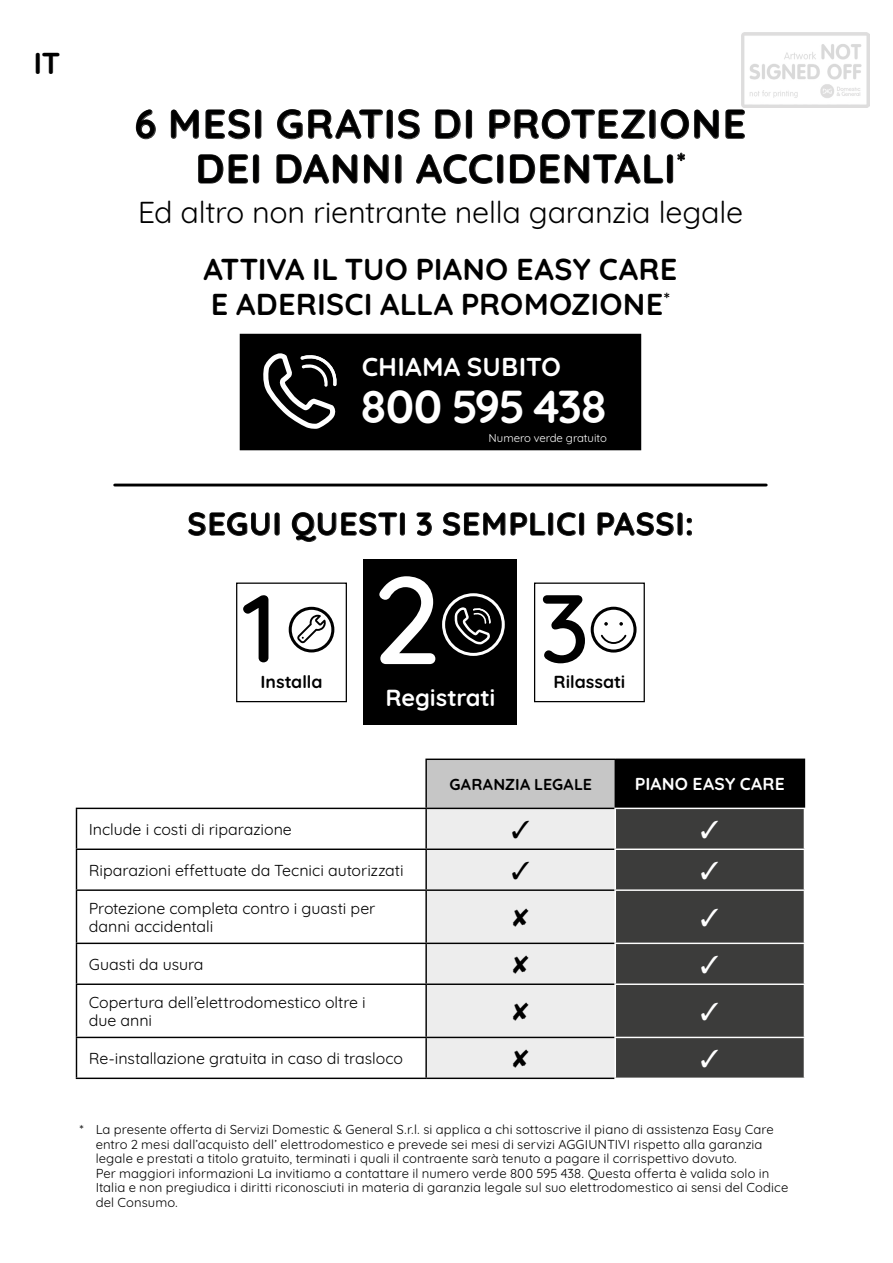
<style>
.page{position:relative;width:893px;height:1263px;background:#fff}
.page>*{position:absolute;margin:0;border:0;box-sizing:border-box;transform-origin:0 0}
.t1{font:500 123.6px "Hotpoint";color:#fff}
.t2{font:500 95.85px "Hotpoint";color:#000}
.t3{font:700 46.2px "Hotpoint";letter-spacing:-.03em;color:#fff}
.t4{font:700 40.35px/44.7px "Hotpoint";letter-spacing:.025em;color:#000;text-align:center}
.t5{font:700 31.8px "Hotpoint";letter-spacing:.025em;color:#000}
.t6{font:700 30.3px/34.7px "Hotpoint";letter-spacing:.005em;color:#000}
.t7{font:30.3px "Hotpoint";letter-spacing:-.01em;color:#000}
.t8{font:700 25.95px "Hotpoint";letter-spacing:.005em;color:#fff}
.t9{font:700 23.25px "Hotpoint";color:#fff}
.t10{font:700 17.4px "Hotpoint";color:#000}
.t11{font:700 17.25px "Hotpoint";letter-spacing:.01em;color:#fff}
.t12{font:15.9px/18px "Hotpoint";color:#000}
.t13{font:700 15.9px "Hotpoint";letter-spacing:.01em;color:#000}
.t14{font:13.05px/14.4px "Hotpoint";letter-spacing:.01em;color:#000}
.t15{font:11.4px "Hotpoint";color:#fff}
</style>
<div class="page">
<svg style="left:76px;top:807px;width:349px;height:270px"></svg>
<div style="left:426px;top:759px;width:189px;height:49px;background:#c6c6c6"></div>
<div style="left:615px;top:759px;width:189px;height:49px;background:#000"></div>
<div style="left:427px;top:809px;width:188px;height:268px;background:#ededed"></div>
<div style="left:616px;top:809px;width:188px;height:268px;background:#3c3c3b"></div>
<hr style="left:425px;top:760px;width:2px;height:48px;background:#000">
<hr style="left:425px;top:758px;width:190px;height:2px;background:#000">
<hr style="left:615px;top:758px;width:190px;height:2px;background:#000">
<hr style="left:804px;top:760px;width:1px;height:48px;background:#000">
<hr style="left:76px;top:809px;width:1px;height:39px;background:#000">
<hr style="left:76px;top:850px;width:1px;height:39px;background:#000">
<hr style="left:76px;top:891px;width:1px;height:52px;background:#000">
<hr style="left:76px;top:944px;width:1px;height:39px;background:#000">
<hr style="left:76px;top:985px;width:1px;height:52px;background:#000">
<hr style="left:76px;top:1038px;width:1px;height:39px;background:#000">
<hr style="left:76px;top:808px;width:350px;height:1px;background:#000">
<hr style="left:76px;top:848px;width:350px;height:2px;background:#000">
<hr style="left:76px;top:889px;width:350px;height:2px;background:#000">
<hr style="left:76px;top:943px;width:350px;height:1px;background:#000">
<hr style="left:76px;top:983px;width:350px;height:2px;background:#000">
<hr style="left:76px;top:1037px;width:350px;height:1px;background:#000">
<hr style="left:76px;top:1077px;width:350px;height:2px;background:#000">
<hr style="left:425px;top:809px;width:2px;height:39px;background:#000">
<hr style="left:425px;top:850px;width:2px;height:39px;background:#000">
<hr style="left:425px;top:891px;width:2px;height:52px;background:#000">
<hr style="left:425px;top:944px;width:2px;height:39px;background:#000">
<hr style="left:425px;top:985px;width:2px;height:52px;background:#000">
<hr style="left:425px;top:1038px;width:2px;height:39px;background:#000">
<hr style="left:426px;top:808px;width:189px;height:1px;background:#000">
<hr style="left:426px;top:848px;width:189px;height:2px;background:#000">
<hr style="left:426px;top:889px;width:189px;height:2px;background:#000">
<hr style="left:426px;top:943px;width:189px;height:1px;background:#000">
<hr style="left:426px;top:983px;width:189px;height:2px;background:#000">
<hr style="left:426px;top:1037px;width:189px;height:1px;background:#000">
<hr style="left:426px;top:1077px;width:189px;height:2px;background:#000">
<hr style="left:615px;top:848px;width:190px;height:2px;background:#fff">
<hr style="left:615px;top:889px;width:190px;height:2px;background:#fff">
<hr style="left:615px;top:943px;width:190px;height:1px;background:#fff">
<hr style="left:615px;top:983px;width:190px;height:2px;background:#fff">
<hr style="left:615px;top:1037px;width:190px;height:1px;background:#fff">
<svg style="left:188px;top:512px;width:82px;height:24px"></svg>
<div style="left:275px;top:513px;width:4px;height:22px;border:1px solid #3c3c3b;border-radius:2px"></div>
<svg style="left:292px;top:512px;width:105px;height:30px"></svg>
<div style="left:400px;top:513px;width:5px;height:22px;border:1px solid #3c3c3b;border-radius:2px"></div>
<svg style="left:417px;top:512px;width:15px;height:24px"></svg>
<svg style="left:443px;top:512px;width:62px;height:24px"></svg>
<svg style="left:511px;top:512px;width:34px;height:24px"></svg>
<div style="left:548px;top:513px;width:5px;height:22px;border:1px solid #3c3c3b;border-radius:2px"></div>
<svg style="left:557px;top:512px;width:19px;height:24px"></svg>
<div style="left:579px;top:513px;width:5px;height:22px;border:1px solid #3c3c3b;border-radius:2px"></div>
<svg style="left:598px;top:512px;width:76px;height:24px"></svg>
<div style="left:678px;top:513px;width:4px;height:22px;border:1px solid #3c3c3b;border-radius:2px"></div>
<svg style="left:687px;top:518px;width:5px;height:5px"></svg>
<svg style="left:687px;top:531px;width:5px;height:4px"></svg>
<svg style="left:136px;top:109px;width:20px;height:30px"></svg>
<svg style="left:171px;top:110px;width:28px;height:29px"></svg>
<svg style="left:205px;top:109px;width:45px;height:30px"></svg>
<div style="left:255px;top:110px;width:6px;height:29px;border:1px solid #3c3c3b;border-radius:3px"></div>
<svg style="left:277px;top:109px;width:106px;height:30px"></svg>
<div style="left:387px;top:110px;width:6px;height:29px;border:1px solid #3c3c3b;border-radius:3px"></div>
<svg style="left:398px;top:109px;width:22px;height:30px"></svg>
<svg style="left:435px;top:110px;width:26px;height:29px"></svg>
<div style="left:466px;top:110px;width:6px;height:29px;border:1px solid #3c3c3b;border-radius:3px"></div>
<svg style="left:489px;top:109px;width:156px;height:30px"></svg>
<div style="left:650px;top:110px;width:5px;height:29px;border:1px solid #3c3c3b;border-radius:3px"></div>
<svg style="left:661px;top:109px;width:58px;height:30px"></svg>
<svg style="left:725px;top:110px;width:20px;height:29px"></svg>
<svg style="left:198px;top:154px;width:25px;height:30px"></svg>
<svg style="left:229px;top:154px;width:19px;height:30px"></svg>
<div style="left:253px;top:155px;width:6px;height:28px;border:1px solid #3c3c3b;border-radius:3px"></div>
<svg style="left:276px;top:154px;width:81px;height:30px"></svg>
<svg style="left:364px;top:154px;width:25px;height:30px"></svg>
<div style="left:396px;top:155px;width:5px;height:28px;border:1px solid #3c3c3b;border-radius:3px"></div>
<svg style="left:416px;top:154px;width:77px;height:30px"></svg>
<div style="left:497px;top:155px;width:6px;height:28px;border:1px solid #3c3c3b;border-radius:3px"></div>
<svg style="left:510px;top:154px;width:153px;height:30px"></svg>
<div style="left:667px;top:155px;width:6px;height:28px;border:1px solid #3c3c3b;border-radius:3px"></div>
<svg style="left:677px;top:152px;width:8px;height:10px"></svg>
<div style="left:364px;top:560px;width:153px;height:165px;background:#000"></div>
<svg style="left:454px;top:607px;width:37px;height:37px"></svg>
<div style="left:442px;top:593px;width:63px;height:63px;border:3px solid #fff;border-radius:50%"></div>
<svg style="left:591px;top:607px;width:45px;height:45px"></svg>
<div style="left:534px;top:582px;width:111px;height:120px;border:1px solid #000"></div>
<div style="left:236px;top:582px;width:111px;height:120px;border:1px solid #000"></div>
<svg style="left:297px;top:615px;width:29px;height:28px"></svg>
<div style="left:289px;top:607px;width:45px;height:45px;border:3px solid #000;border-radius:50%"></div>
<hr style="left:115px;top:484px;width:651px;height:2px;background:#000">
<div style="left:240px;top:334px;width:401px;height:116px;background:#000"></div>
<svg style="left:263px;top:353px;width:74px;height:76px"></svg>
<img style="left:741px;top:33px;width:129px;height:74px">
<svg style="left:512px;top:820px;width:17px;height:18px"></svg>
<svg style="left:701px;top:820px;width:17px;height:18px"></svg>
<svg style="left:512px;top:861px;width:17px;height:18px"></svg>
<svg style="left:701px;top:861px;width:17px;height:18px"></svg>
<svg style="left:513px;top:908px;width:15px;height:19px"></svg>
<svg style="left:701px;top:908px;width:17px;height:18px"></svg>
<svg style="left:513px;top:955px;width:15px;height:19px"></svg>
<svg style="left:701px;top:955px;width:17px;height:18px"></svg>
<svg style="left:513px;top:1002px;width:15px;height:19px"></svg>
<svg style="left:701px;top:1002px;width:17px;height:18px"></svg>
<svg style="left:513px;top:1049px;width:15px;height:19px"></svg>
<svg style="left:701px;top:1049px;width:17px;height:18px"></svg>
<p class="t6" style="left:34px;top:43px;width:28px">IT</p>
<p class="t4" style="left:135px;top:98px;width:613px">6 MESI GRATIS DI PROTEZIONE<br>DEI DANNI ACCIDENTALI<sup>*</sup></p>
<p class="t7" style="left:138px;top:189px;width:607px">Ed altro non rientrante nella garanzia legale</p>
<p class="t6" style="left:204px;top:250px;width:475px">ATTIVA IL TUO PIANO EASY CARE<br>E ADERISCI ALLA PROMOZIONE<sup>*</sup></p>
<p class="t8" style="left:362px;top:345px;width:201px">CHIAMA SUBITO</p>
<p class="t3" style="left:361px;top:368px;width:248px">800 595 438</p>
<p class="t15" style="left:489px;top:429px;width:120px">Numero verde gratuito</p>
<p class="t5" style="left:188px;top:497px;width:507px">SEGUI QUESTI 3 SEMPLICI PASSI:</p>
<p class="t2" style="left:242px;top:551px;width:37px">1</p>
<p class="t10" style="left:261px;top:668px;width:63px">Installa</p>
<p class="t1" style="left:375px;top:520px;width:68px">2</p>
<p class="t9" style="left:385px;top:678px;width:112px">Registrati</p>
<p class="t2" style="left:540px;top:551px;width:52px">3</p>
<p class="t10" style="left:554px;top:668px;width:73px">Rilassati</p>
<p class="t13" style="left:449px;top:771px;width:144px">GARANZIA LEGALE</p>
<p class="t11" style="left:635px;top:770px;width:152px">PIANO EASY CARE</p>
<p class="t12" style="left:89px;top:819px;width:205px">Include i costi di riparazione</p>
<p class="t12" style="left:89px;top:859px;width:316px">Riparazioni effettuate da Tecnici autorizzati</p>
<p class="t12" style="left:89px;top:897px;width:288px">Protezione completa contro i guasti per danni accidentali</p>
<p class="t12" style="left:89px;top:953px;width:116px">Guasti da usura</p>
<p class="t12" style="left:89px;top:992px;width:279px">Copertura dell’elettrodomestico oltre i due anni</p>
<p class="t12" style="left:89px;top:1048px;width:316px">Re-installazione gratuita in caso di trasloco</p>
<p class="t14" style="left:96px;top:1121px;width:694px;text-indent:-16px">* La presente offerta di Servizi Domestic &amp; General S.r.l. si applica a chi sottoscrive il piano di assistenza Easy Care entro 2 mesi dall’acquisto dell’ elettrodomestico e prevede sei mesi di servizi AGGIUNTIVI rispetto alla garanzia legale e prestati a titolo gratuito, terminati i quali il contraente sarà tenuto a pagare il corrispettivo dovuto.<br>Per maggiori informazioni La invitiamo a contattare il numero verde 800 595 438. Questa offerta è valida solo in Italia e non pregiudica i diritti riconosciuti in materia di garanzia legale sul suo elettrodomestico ai sensi del Codice del Consumo.</p>
</div>
